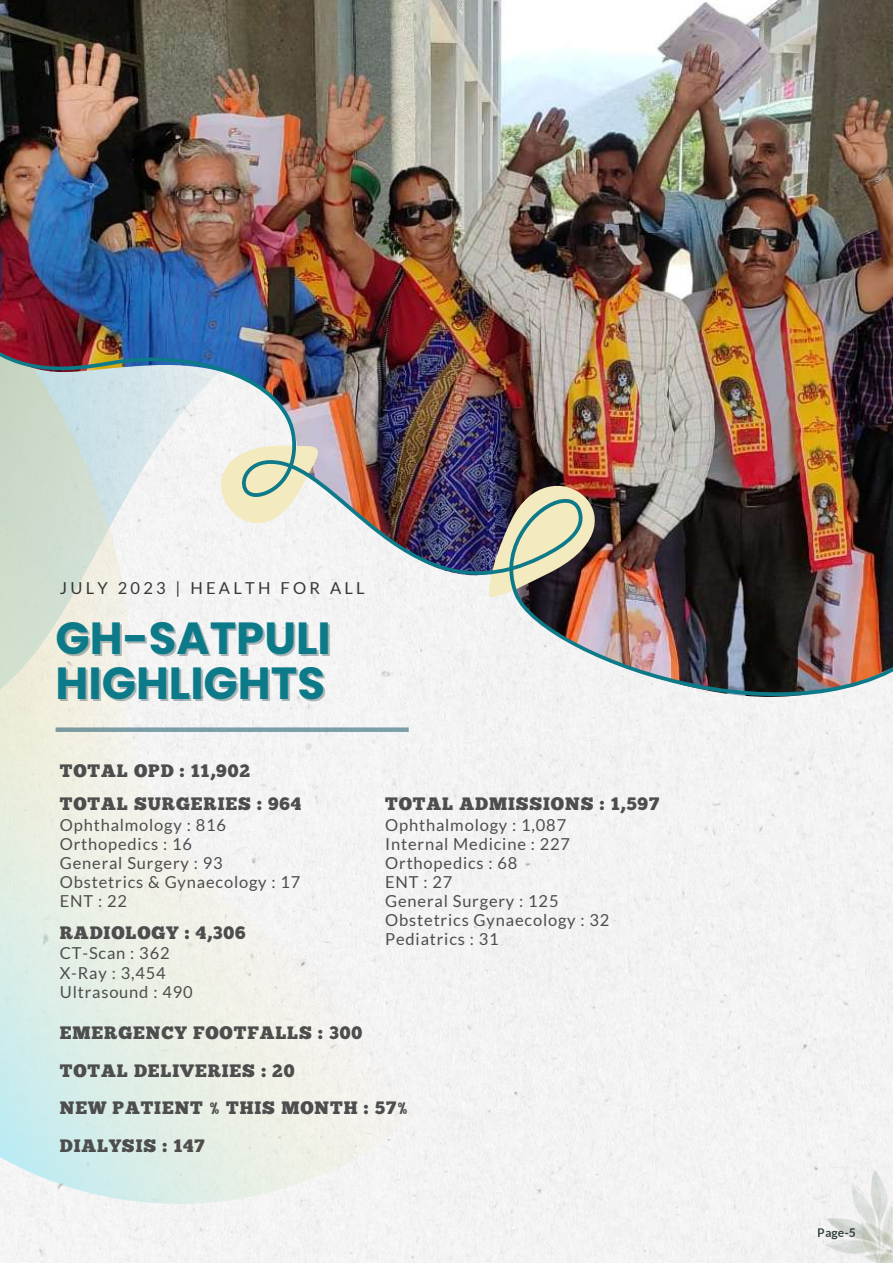
<style>
.page{position:relative;width:893px;height:1264px;background:#fff}
.page>*{position:absolute;margin:0;border:0;box-sizing:border-box;transform-origin:0 0}
.t1{font:700 45px/45px "Poppins";color:#0c7a88}
.t2{font:18px/37.5px "Chunk Five";letter-spacing:.05em;color:#4d4d4d}
.t3{font:16.5px/19px "Lato";letter-spacing:.05em;color:#4d4d4d}
.t4{font:16.5px "Lato";letter-spacing:.2em;color:#373737}
.t5{font:700 12px "Lato";color:#051613}
</style>
<div class="page">
<div style="left:529px;top:774px;width:363px;height:488px;background:#f3f3f3"></div>
<svg style="left:0;top:774px;width:529px;height:488px;fill:#f1f1ef"></svg>
<img style="left:0;top:0;width:892px;height:255px">
<img style="left:0;top:255px;width:892px;height:519px">
<div style="left:56px;top:727px;width:353px;height:5px;background:#7b9ea7"></div>
<img style="left:815px;top:1203px;width:37px;height:59px">
<img style="left:852px;top:1170px;width:40px;height:92px">
<p class="t4" style="left:60px;top:578px;width:306px">JULY 2023 | HEALTH FOR ALL</p>
<h1 class="t1" style="left:56px;top:616px;width:277px">GH-SATPULI<br>HIGHLIGHTS</h1>
<p class="t2" style="left:60px;top:753px;width:192px">TOTAL OPD : 11,902</p>
<p class="t2" style="left:60px;top:787px;width:243px">TOTAL SURGERIES : 964</p>
<p class="t3" style="left:60px;top:814px;width:242px">Ophthalmology : 816<br>Orthopedics : 16<br>General Surgery : 93<br>Obstetrics &amp; Gynaecology : 17<br>ENT : 22</p>
<p class="t2" style="left:60px;top:915px;width:187px">RADIOLOGY : 4,306</p>
<p class="t3" style="left:60px;top:943px;width:134px">CT-Scan : 362<br>X-Ray : 3,454<br>Ultrasound : 490</p>
<p class="t2" style="left:60px;top:1016px;width:304px">EMERGENCY FOOTFALLS : 300</p>
<p class="t2" style="left:60px;top:1053px;width:236px">TOTAL DELIVERIES : 20</p>
<p class="t2" style="left:385px;top:787px;width:275px">TOTAL ADMISSIONS : 1,597</p>
<p class="t3" style="left:385px;top:814px;width:226px">Ophthalmology : 1,087<br>Internal Medicine : 227<br>Orthopedics : 68<br>ENT : 27<br>General Surgery : 125<br>Obstetrics Gynaecology : 32<br>Pediatrics : 31</p>
<p class="t2" style="left:60px;top:1090px;width:349px">NEW PATIENT % THIS MONTH : 57%<br>DIALYSIS : 147</p>
<p class="t5" style="left:817px;top:1225px;width:39px">Page-5</p>
</div>
